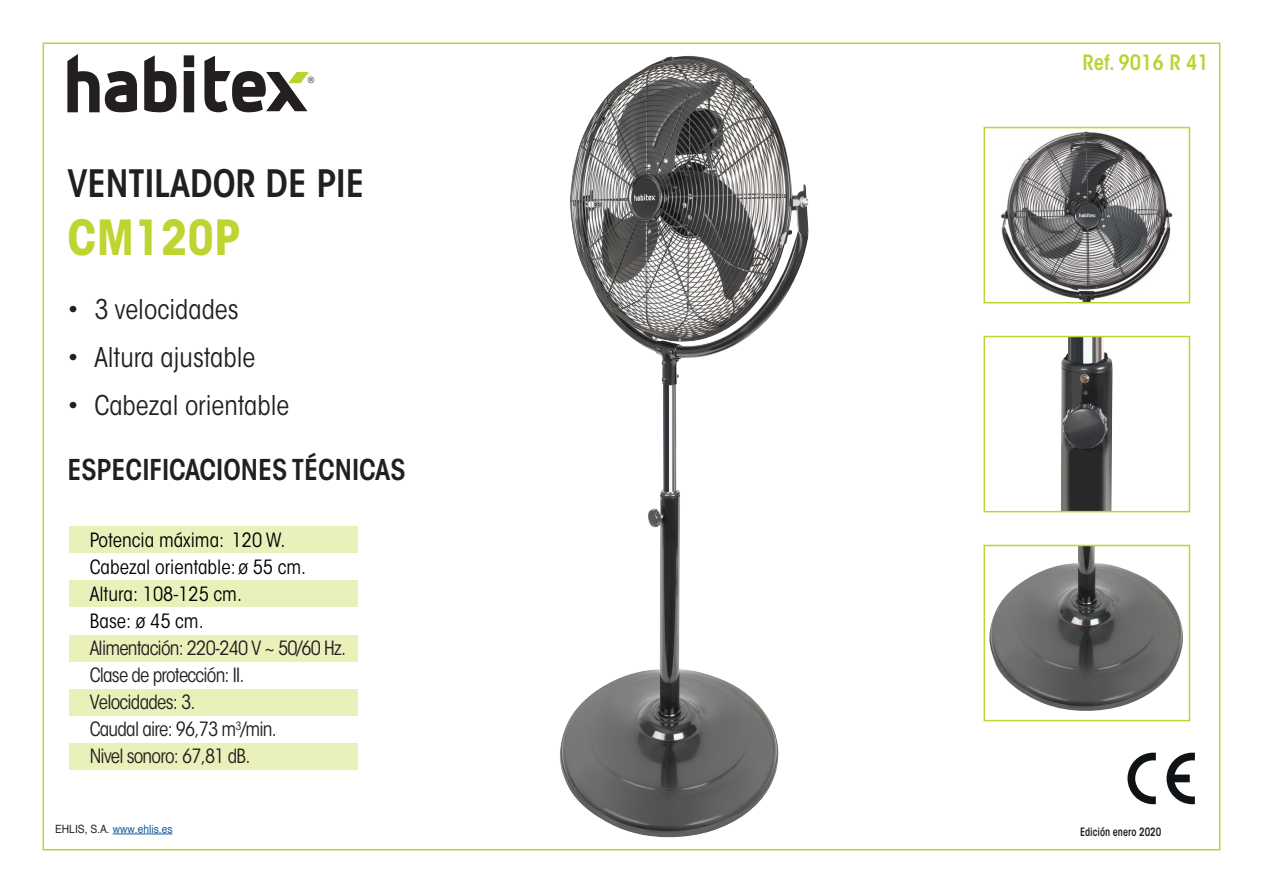
<style>
.page{position:relative;width:1263px;height:893px;background:#fff}
.page>*{position:absolute;margin:0;border:0;box-sizing:border-box;transform-origin:0 0}
.t1{font:700 condensed 48px "ITC Avant Garde Std";color:#bed430}
.t2{font:600 condensed 37.5px "ITC Avant Garde Std";color:#231f20}
.t3{font:600 condensed 28.5px "ITC Avant Garde Std";color:#231f20}
.t4{font:condensed 27px "ITC Avant Garde Std";color:#231f20}
.t5{font:600 condensed 21px "ITC Avant Garde Std";color:#b8d432}
.t6{font:condensed 19.5px/27px "ITC Avant Garde Std";letter-spacing:-.04em;color:#231f20}
.t7{font:condensed 19.5px/27px "ITC Avant Garde Std";color:#000}
.t8{font:11.4px "Helvetica";color:#175d9e;scale:.9 1}
.t9{font:600 condensed 11.4px "ITC Avant Garde Std";color:#231f20;scale:.9 1}
.s1{color:#231f20}
</style>
<div class="page">
<hr style="left:113px;top:834px;width:60px;height:1px;background:#175d9e">
<svg style="left:1127px;top:753px;width:29px;height:51px"></svg>
<svg style="left:1166px;top:753px;width:29px;height:51px"></svg>
<div style="left:69px;top:744px;width:289px;height:26px;background:#e9f0ba"></div>
<div style="left:69px;top:690px;width:289px;height:26px;background:#e9f0ba"></div>
<div style="left:69px;top:526px;width:289px;height:26px;background:#e9f0ba"></div>
<div style="left:69px;top:581px;width:289px;height:26px;background:#e9f0ba"></div>
<div style="left:69px;top:635px;width:289px;height:27px;background:#e9f0ba"></div>
<img style="left:560px;top:56px;width:249px;height:781px">
<svg style="left:67px;top:54px;width:70px;height:58px"></svg>
<svg style="left:144px;top:55px;width:32px;height:57px"></svg>
<svg style="left:184px;top:55px;width:10px;height:57px"></svg>
<svg style="left:204px;top:56px;width:110px;height:56px"></svg>
<img style="left:989px;top:548px;width:194px;height:163px">
<div style="left:983px;top:545px;width:207px;height:176px;border:2px solid #bed430"></div>
<img style="left:1061px;top:339px;width:52px;height:170px">
<div style="left:983px;top:336px;width:207px;height:176px;border:2px solid #bed430"></div>
<img style="left:1001px;top:131px;width:172px;height:169px">
<div style="left:983px;top:127px;width:207px;height:176px;border:2px solid #bed430"></div>
<h2 class="t2" style="left:67px;top:160px;width:298px">VENTILADOR DE PIE</h2>
<h1 class="t1" style="left:67px;top:207px;width:175px">CM120P</h1>
<h3 class="t4" style="left:67px;top:293px;width:173px">• 3 velocidades</h3>
<h3 class="t4" style="left:67px;top:341px;width:190px">• Altura ajustable</h3>
<h3 class="t4" style="left:67px;top:389px;width:224px">• Cabezal orientable</h3>
<h3 class="t3" style="left:67px;top:452px;width:340px">ESPECIFICACIONES TÉCNICAS</h3>
<p class="t7" style="left:90px;top:527px;width:218px">Potencia máxima: 120 W.<br>Cabezal orientable: ø 55 cm.<br>Altura: 108-125 cm.<br>Base: ø 45 cm.</p>
<p class="t6" style="left:90px;top:635px;width:258px">Alimentación: 220-240 V ~ 50/60 Hz.<br>Clase de protección: II.<br>Velocidades: 3.<br>Caudal aire: 96,73 m<sup>3</sup>/min.<br>Nivel sonoro: 67,81 dB.</p>
<p class="t5" style="left:1082px;top:49px;width:128px">Ref. 9016 R 41</p>
<p class="t8" style="left:55px;top:820px;width:132px"><span class="s1">EHLIS, S.A.</span> www.ehlis.es</p>
<p class="t9" style="left:1080px;top:825px;width:92px">Edición enero 2020</p>
</div>
